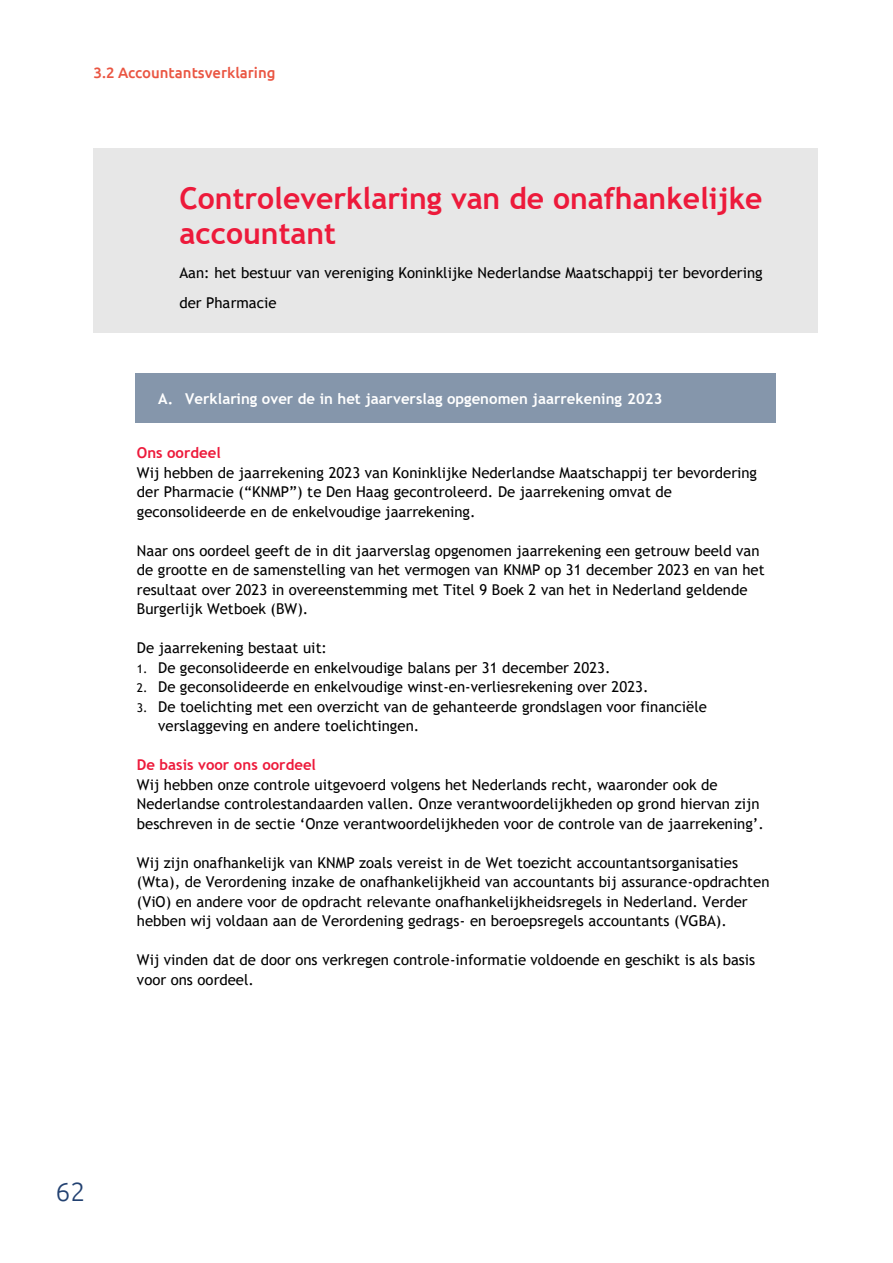
<style>
.page{position:relative;width:893px;height:1263px;background:#fff}
.page>*{position:absolute;margin:0;border:0;box-sizing:border-box;transform-origin:0 0}
.t1{font:700 30px/35px "Trebuchet MS";color:#ed1a3b}
.t2{font:300 26.4px "Ubuntu";color:#224171}
.t3{font:15px/19.5px "Trebuchet MS";color:#000}
.t4{font:700 15px "Trebuchet MS";color:#fff}
.t5{font:700 15px "Trebuchet MS";color:#ed1a3b}
.t6{font:500 15px "Ubuntu";color:#ea5542}
.s1{font-size:12px}
</style>
<div class="page">
<div style="left:94px;top:149px;width:723px;height:67px;background:#e7e7e7"></div>
<hr style="left:817px;top:149px;width:1px;height:67px;background:#e7e7e7">
<div style="left:94px;top:216px;width:723px;height:35px;background:#e7e7e7"></div>
<hr style="left:817px;top:216px;width:1px;height:35px;background:#e7e7e7">
<div style="left:94px;top:251px;width:723px;height:30px;background:#e7e7e7"></div>
<hr style="left:817px;top:251px;width:1px;height:30px;background:#e7e7e7">
<div style="left:94px;top:281px;width:723px;height:30px;background:#e7e7e7"></div>
<hr style="left:817px;top:281px;width:1px;height:30px;background:#e7e7e7">
<div style="left:94px;top:311px;width:723px;height:21px;background:#e7e7e7"></div>
<hr style="left:94px;top:332px;width:723px;height:1px;background:#e7e7e7">
<svg style="left:817px;top:311px;width:1px;height:22px"></svg>
<div style="left:138px;top:376px;width:636px;height:45px;background:#8596ab"></div>
<hr style="left:138px;top:374px;width:636px;height:2px;background:#8596ab">
<hr style="left:138px;top:421px;width:636px;height:2px;background:#8596ab">
<hr style="left:136px;top:376px;width:2px;height:45px;background:#8596ab">
<hr style="left:774px;top:376px;width:2px;height:45px;background:#8596ab">
<p class="t6" style="left:94px;top:63px;width:184px">3.2 Accountantsverklaring</p>
<h1 class="t1" style="left:179px;top:181px;width:585px">Controleverklaring van de onafhankelijke accountant</h1>
<p class="t3" style="left:179px;top:257px;width:585px;line-height:29.8px">Aan: het bestuur van vereniging Koninklijke Nederlandse Maatschappij ter bevordering der Pharmacie</p>
<p class="t4" style="left:158px;top:389px;width:506px">A. Verklaring over de in het jaarverslag opgenomen jaarrekening 2023</p>
<p class="t5" style="left:137px;top:444px;width:85px">Ons oordeel</p>
<p class="t3" style="left:137px;top:462px;width:622px">Wij hebben de jaarrekening 2023 van Koninklijke Nederlandse Maatschappij ter bevordering der Pharmacie (“KNMP”) te Den Haag gecontroleerd. De jaarrekening omvat de geconsolideerde en de enkelvoudige jaarrekening.</p>
<p class="t3" style="left:137px;top:541px;width:629px">Naar ons oordeel geeft de in dit jaarverslag opgenomen jaarrekening een getrouw beeld van de grootte en de samenstelling van het vermogen van KNMP op 31 december 2023 en van het resultaat over 2023 in overeenstemming met Titel 9 Boek 2 van het in Nederland geldende Burgerlijk Wetboek (BW).</p>
<p class="t3" style="left:137px;top:638px;width:192px">De jaarrekening bestaat uit:</p>
<p class="t3" style="left:137px;top:658px;width:475px"><span class="s1">1.</span> De geconsolideerde en enkelvoudige balans per 31 december 2023.</p>
<p class="t3" style="left:137px;top:677px;width:513px"><span class="s1">2.</span> De geconsolideerde en enkelvoudige winst-en-verliesrekening over 2023.</p>
<p class="t3" style="left:158px;top:696px;width:550px;text-indent:-21px"><span class="s1">3.</span> De toelichting met een overzicht van de gehanteerde grondslagen voor financiële verslaggeving en andere toelichtingen.</p>
<p class="t5" style="left:137px;top:755px;width:181px">De basis voor ons oordeel</p>
<p class="t3" style="left:137px;top:775px;width:628px">Wij hebben onze controle uitgevoerd volgens het Nederlands recht, waaronder ook de<br>Nederlandse controlestandaarden vallen. Onze verantwoordelijkheden op grond hiervan zijn beschreven in de sectie ‘Onze verantwoordelijkheden voor de controle van de jaarrekening’.</p>
<p class="t3" style="left:137px;top:853px;width:634px">Wij zijn onafhankelijk van KNMP zoals vereist in de Wet toezicht accountantsorganisaties (Wta), de Verordening inzake de onafhankelijkheid van accountants bij assurance-opdrachten (ViO) en andere voor de opdracht relevante onafhankelijkheidsregels in Nederland. Verder hebben wij voldaan aan de Verordening gedrags- en beroepsregels accountants (VGBA).</p>
<p class="t3" style="left:137px;top:950px;width:620px">Wij vinden dat de door ons verkregen controle-informatie voldoende en geschikt is als basis voor ons oordeel.</p>
<h2 class="t2" style="left:56px;top:1176px;width:31px">62</h2>
</div>
